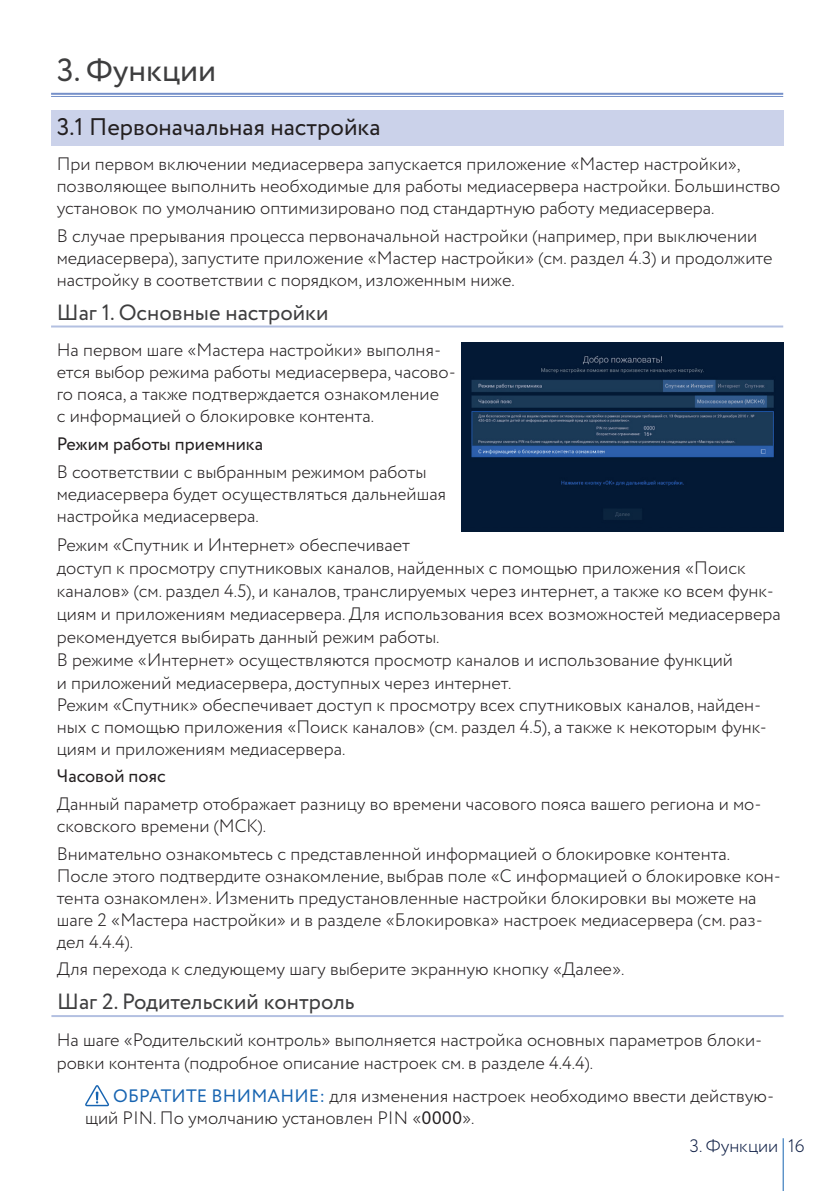
<style>
.page{position:relative;width:840px;height:1191px;background:#fff}
.page>*{position:absolute;margin:0;border:0;box-sizing:border-box;transform-origin:0 0}
.t1{font:32px "Circe";color:#3e3e3f}
.t2{font:24px "Circe";color:#231f20}
.t3{font:22px "Circe";color:#3e3e3f}
.t4{font:300 18px/22px "Circe";color:#231f20}
.t5{font:18px "Circe";color:#231f20}
.t6{font:300 18px "Circe";color:#112147}
.s1{font-weight:400;color:#1764b1}
.s2{font-weight:400}
</style>
<div class="page">
<hr style="left:782px;top:1138px;width:1px;height:53px;background:#1764b1">
<hr style="left:51px;top:93px;width:731px;height:2px;background:#7590c9">
<hr style="left:51px;top:96px;width:731px;height:1px;background:#7590c9">
<div style="left:51px;top:111px;width:731px;height:35px;background:#cbd2ea"></div>
<hr style="left:51px;top:325px;width:731px;height:2px;background:#b3c0e1">
<img style="left:461px;top:342px;width:321px;height:189px">
<svg style="left:85px;top:1085px;width:24px;height:21px"></svg>
<hr style="left:51px;top:1015px;width:732px;height:2px;background:#b3c0e1">
<h1 class="t1" style="left:57px;top:49px;width:161px">3. Функции</h1>
<h2 class="t2" style="left:57px;top:111px;width:325px">3.1 Первоначальная настройка</h2>
<p class="t4" style="left:57px;top:153px;width:724px">При первом включении медиасервера запускается приложение «Мастер настройки», позволяющее выполнить необходимые для работы медиасервера настройки. Большинство установок по умолчанию оптимизировано под стандартную работу медиасервера.</p>
<p class="t4" style="left:57px;top:225px;width:717px">В случае прерывания процесса первоначальной настройки (например, при выключении медиасервера), запустите приложение «Мастер настройки» (см. раздел 4.3) и продолжите настройку в соответствии с порядком, изложенным ниже.</p>
<p class="t3" style="left:57px;top:298px;width:273px">Шаг 1. Основные настройки</p>
<p class="t4" style="left:57px;top:340px;width:400px">На первом шаге «Мастера настройки» выполня&shy;ется выбор режима работы медиасервера, часово&shy;го пояса, а также подтверждается ознакомление<br>с информацией о блокировке контента.</p>
<p class="t5" style="left:57px;top:432px;width:208px">Режим работы приемника</p>
<p class="t4" style="left:57px;top:461px;width:391px">В соответствии с выбранным режимом работы медиасервера будет осуществляться дальнейшая настройка медиасервера.</p>
<p class="t4" style="left:57px;top:533px;width:725px;line-height:22.6px">Режим «Спутник и Интернет» обеспечивает<br>доступ к просмотру спутниковых каналов, найденных с помощью приложения «Поиск каналов» (см. раздел 4.5), и каналов, транслируемых через интернет, а также ко всем функ&shy;циям и приложениям медиасервера. Для использования всех возможностей медиасервера рекомендуется выбирать данный режим работы.<br>В режиме «Интернет» осуществляются просмотр каналов и использование функций<br>и приложений медиасервера, доступных через интернет.<br>Режим «Спутник» обеспечивает доступ к просмотру всех спутниковых каналов, найден&shy;ных с помощью приложения «Поиск каналов» (см. раздел 4.5), а также к некоторым функ&shy;циям и приложениям медиасервера.</p>
<p class="t5" style="left:57px;top:764px;width:110px">Часовой пояс</p>
<p class="t4" style="left:57px;top:793px;width:706px">Данный параметр отображает разницу во времени часового пояса вашего региона и мо&shy;сковского времени (МСК).</p>
<p class="t4" style="left:57px;top:843px;width:725px">Внимательно ознакомьтесь с представленной информацией о блокировке контента.<br>После этого подтвердите ознакомление, выбрав поле «С информацией о блокировке кон&shy;тента ознакомлен». Изменить предустановленные настройки блокировки вы можете на шаге 2 «Мастера настройки» и в разделе «Блокировка» настроек медиасервера (см. раз&shy;дел 4.4.4).</p>
<p class="t4" style="left:57px;top:958px;width:569px">Для перехода к следующему шагу выберите экранную кнопку «Далее».</p>
<p class="t3" style="left:57px;top:987px;width:299px">Шаг 2. Родительский контроль</p>
<p class="t4" style="left:57px;top:1028px;width:706px;line-height:23px">На шаге «Родительский контроль» выполняется настройка основных параметров блоки&shy;ровки контента (подробное описание настроек см. в разделе 4.4.4).</p>
<p class="t4" style="left:85px;top:1085px;width:690px;text-indent:28px"><span class="s1">ОБРАТИТЕ ВНИМАНИЕ:</span> для изменения настроек необходимо ввести действую&shy;щий PIN. По умолчанию установлен PIN «<span class="s2">0000</span>».</p>
<p class="t6" style="left:689px;top:1134px;width:116px">3. Функции 16</p>
</div>
